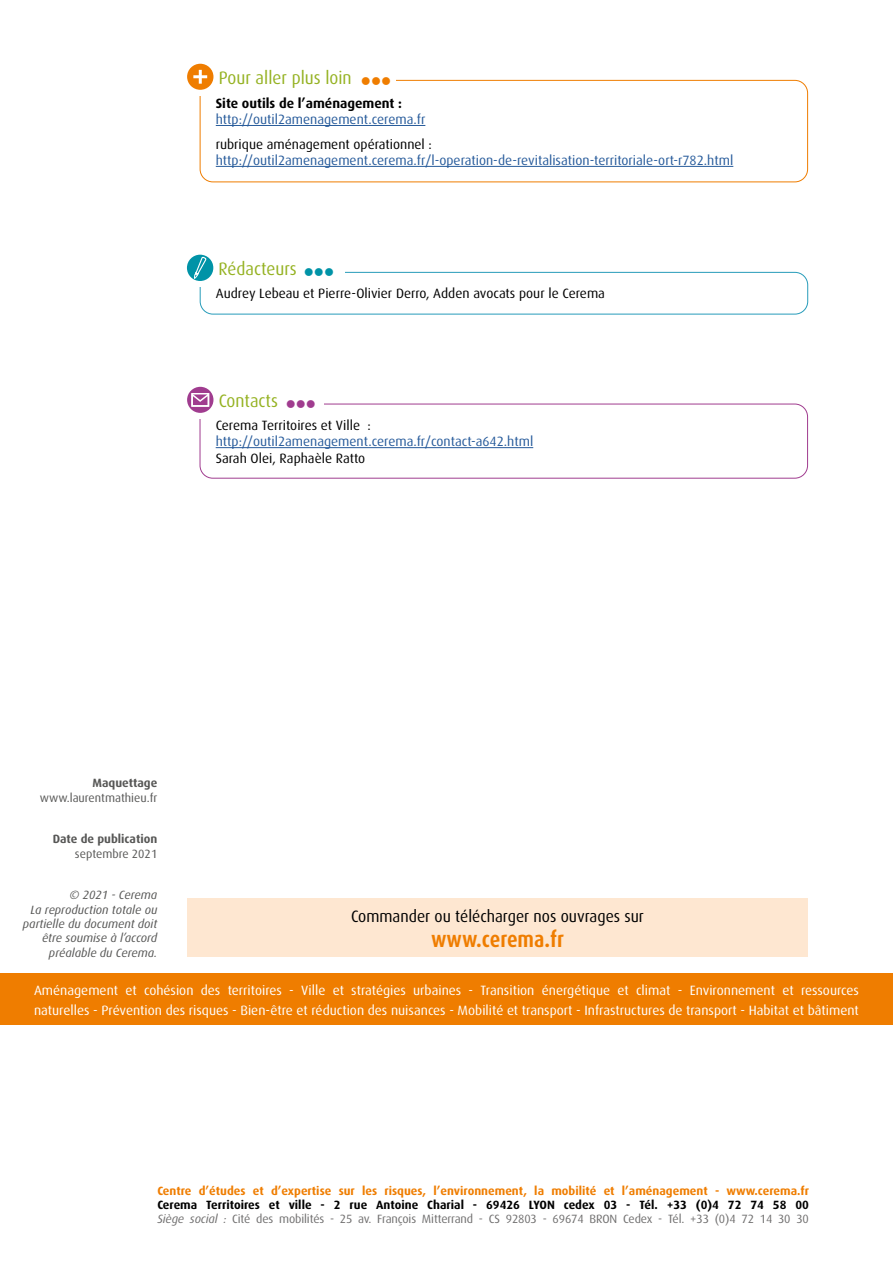
<style>
.page{position:relative;width:893px;height:1263px;background:#fff}
.page>*{position:absolute;margin:0;border:0;box-sizing:border-box;transform-origin:0 0}
.t1{font:700 condensed 22.5px "Dax OT";color:#ef7d00}
._4e_titre_encadre{font:18px "Dax OT";color:#95b222;scale:.95 1}
.t2{font:16.5px "Dax OT";color:#000;scale:.95 1}
.t3{font:13.5px/19.5px "Dax OT";color:#fff}
._4e_texte_encadre{font:13.5px "Dax OT";color:#275b9b}
._4e_texte_encadre-2{font:13.5px "Dax OT";color:#000}
._4e_texte_encadre-3{font:700 13.5px "Dax OT";color:#000}
.t4{font:13.5px "Wingdings";color:#a03c8f}
.t5{font:13.5px "Wingdings";color:#ef7d00}
.t6{font:13.5px "Wingdings";color:#0093a7}
.t7{font:12px/14.4px "Dax OT";letter-spacing:-.01em;color:#706f6f}
.t8{font:700 12px "Dax OT";color:#ef7d00}
.t9{font:italic 12px/14.4px "Dax OT";color:#575756;text-align:right}
.t10{font:12px "Dax OT";color:#575756}
.t11{font:700 12px "Dax OT";color:#575756}
.s1{font-weight:700;color:#000}
.s2{font-style:italic}
</style>
<div class="page">
<div style="left:0;top:974px;width:893px;height:51px;background:#ef7d00"></div>
<div style="left:187px;top:898px;width:621px;height:59px;background:#fee7d1"></div>
<hr style="left:216px;top:447px;width:317px;height:1px;background:#275b9b">
<div style="left:200px;top:404px;width:608px;height:74px;border:1px solid #a03c8f;border-radius:13px"></div>
<div style="left:188px;top:381px;width:136px;height:38px;background:#fff"></div>
<div style="left:187px;top:387px;width:26px;height:26px;background:#a03c8f;border-radius:50%"></div>
<svg style="left:190px;top:391px;width:20px;height:16px"></svg>
<div style="left:191px;top:393px;width:18px;height:14px;border:2px solid #fff"></div>
<hr style="left:216px;top:125px;width:209px;height:1px;background:#275b9b">
<hr style="left:216px;top:166px;width:517px;height:1px;background:#275b9b">
<div style="left:200px;top:80px;width:608px;height:102px;border:1px solid #ef7d00;border-radius:13px"></div>
<div style="left:187px;top:57px;width:208px;height:39px;background:#fff"></div>
<div style="left:187px;top:64px;width:26px;height:26px;background:#ef7d00;border-radius:50%"></div>
<hr style="left:199px;top:70px;width:3px;height:14px;background:#fff">
<hr style="left:193px;top:75px;width:14px;height:3px;background:#fff">
<div style="left:200px;top:272px;width:608px;height:42px;border:1px solid #279cba;border-radius:13px"></div>
<div style="left:188px;top:249px;width:157px;height:38px;background:#fff"></div>
<div style="left:187px;top:255px;width:26px;height:26px;background:#0093a7;border-radius:50%"></div>
<svg style="left:194px;top:256px;width:13px;height:25px"></svg>
<p class="_4e_titre_encadre" style="left:219px;top:67px;width:142px">Pour aller plus loin</p>
<p class="t5" style="left:361px;top:74px;width:32px">●●●</p>
<p class="_4e_texte_encadre-3" style="left:216px;top:96px;width:188px">Site outils de l’aménagement :</p>
<p class="_4e_texte_encadre" style="left:216px;top:112px;width:211px">http://outil2amenagement.cerema.fr</p>
<p class="_4e_texte_encadre-2" style="left:216px;top:137px;width:218px">rubrique aménagement opérationnel :</p>
<p class="_4e_texte_encadre" style="left:216px;top:153px;width:519px">http://outil2amenagement.cerema.fr/l-operation-de-revitalisation-territoriale-ort-r782.html</p>
<p class="_4e_titre_encadre" style="left:219px;top:258px;width:84px">Rédacteurs</p>
<p class="t6" style="left:304px;top:264px;width:32px">●●●</p>
<p class="_4e_texte_encadre-2" style="left:216px;top:286px;width:391px">Audrey Lebeau et Pierre-Olivier Derro, Adden avocats pour le Cerema</p>
<p class="_4e_titre_encadre" style="left:219px;top:390px;width:64px">Contacts</p>
<p class="t4" style="left:286px;top:397px;width:32px">●●●</p>
<p class="_4e_texte_encadre-2" style="left:216px;top:418px;width:157px">Cerema Territoires et Ville :</p>
<p class="_4e_texte_encadre" style="left:216px;top:434px;width:319px">http://outil2amenagement.cerema.fr/contact-a642.html</p>
<p class="_4e_texte_encadre-2" style="left:216px;top:450px;width:151px">Sarah Olei, Raphaèle Ratto</p>
<p class="t11" style="left:92px;top:776px;width:66px">Maquettage</p>
<p class="t10" style="left:40px;top:791px;width:119px">www.laurentmathieu.fr</p>
<p class="t11" style="left:53px;top:832px;width:106px">Date de publication</p>
<p class="t10" style="left:75px;top:847px;width:84px">septembre 2021</p>
<p class="t9" style="left:23px;top:888px;width:136px">© 2021 - Cerema<br>La reproduction totale ou partielle du document doit être soumise à l’accord préalable du Cerema.</p>
<p class="t2" style="left:351px;top:907px;width:310px">Commander ou télécharger nos ouvrages sur</p>
<h1 class="t1" style="left:431px;top:925px;width:134px">www.cerema.fr</h1>
<p class="t3" style="left:34px;top:981px;width:826px">Aménagement et cohésion des territoires - Ville et stratégies urbaines - Transition énergétique et climat - Environnement et ressources naturelles - Prévention des risques - Bien-être et réduction des nuisances - Mobilité et transport - Infrastructures de transport - Habitat et bâtiment</p>
<p class="t8" style="left:157px;top:1183px;width:653px">Centre d’études et d’expertise sur les risques, l’environnement, la mobilité et l’aménagement - www.cerema.fr</p>
<p class="t7" style="left:157px;top:1198px;width:653px"><span class="s1">Cerema Territoires et ville - 2 rue Antoine Charial - 69426 LYON cedex 03 - Tél. +33 (0)4 72 74 58 00<br></span><span class="s2">Siège social :</span> Cité des mobilités - 25 av. François Mitterrand - CS 92803 - 69674 BRON Cedex - Tél. +33 (0)4 72 14 30 30</p>
</div>
